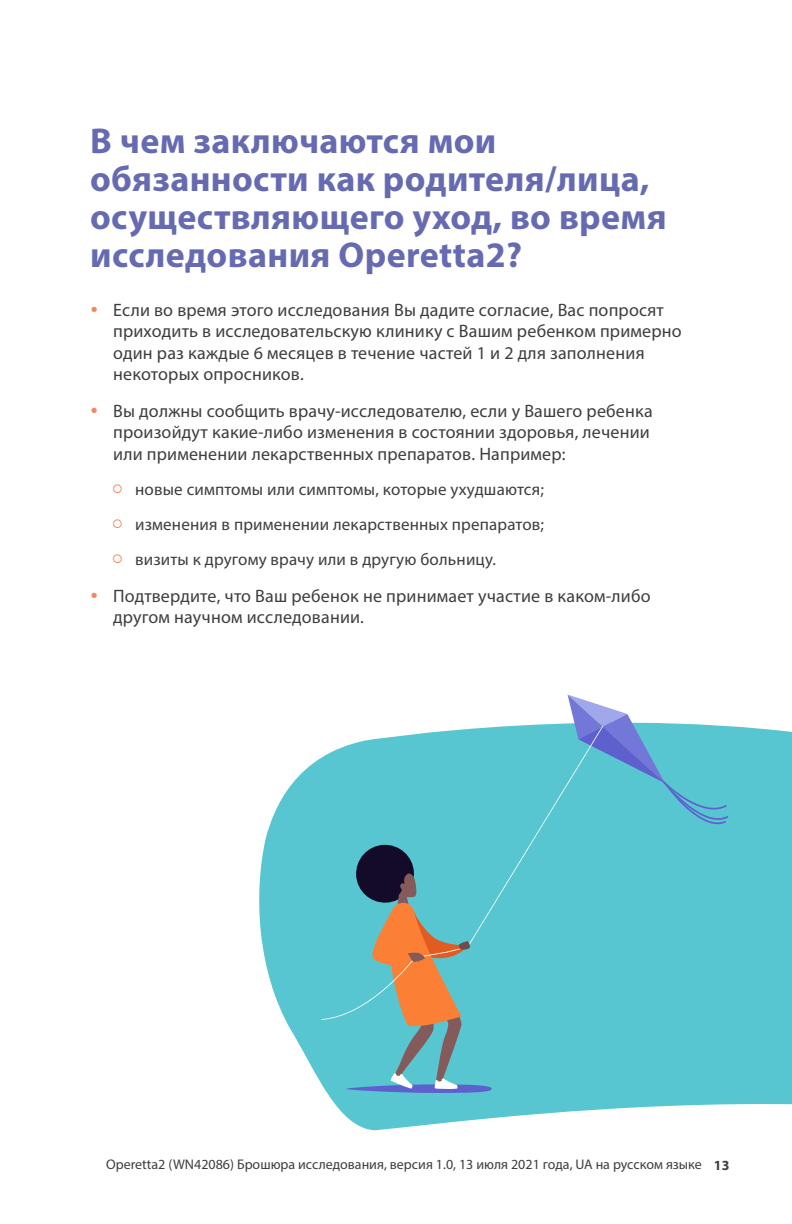
<style>
.page{position:relative;width:792px;height:1224px;background:#fff}
.page>*{position:absolute;margin:0;border:0;box-sizing:border-box;transform-origin:0 0}
.t1{font:700 36px/38px "Myriad Pro";letter-spacing:.01em;color:#666bb1}
.t2{font:18px/21.6px "Myriad Pro";letter-spacing:.01em;color:#3e3e3f}
.t3{font:17px/35.2px "Myriad Pro";letter-spacing:.01em;color:#3e3e3f;text-align:justify}
.t4{font:14px "Myriad Pro";color:#3e3e3f}
.s1{font-weight:700}
</style>
<div class="page">
<svg style="left:259px;top:723px;width:533px;height:407px;fill:#57c6d1"></svg>
<div style="left:321px;top:726px;width:282px;height:294px;background:#57c6d1"></div>
<svg style="left:568px;top:695px;width:160px;height:130px"></svg>
<svg style="left:343px;top:844px;width:149px;height:249px;background:#71a6a7"></svg>
<h1 class="t1" style="left:90px;top:121px;width:578px">В чем заключаются мои обязанности как родителя/лица, осуществляющего уход, во время исследования Operetta2?</h1>
<p class="t2" style="left:113px;top:298px;width:570px">Если во время этого исследования Вы дадите согласие, Вас попросят приходить в исследовательскую клинику с Вашим ребенком примерно один раз каждые 6 месяцев в течение частей 1 и 2 для заполнения некоторых опросников.</p>
<p class="t2" style="left:113px;top:400px;width:541px">Вы должны сообщить врачу-исследователю, если у Вашего ребенка произойдут какие-либо изменения в состоянии здоровья, лечении или применении лекарственных препаратов. Например:</p>
<p class="t3" style="left:135px;top:472px;width:410px">новые симптомы или симптомы, которые ухудшаются; изменения в применении лекарственных препаратов; визиты к другому врачу или в другую больницу.</p>
<p class="t2" style="left:113px;top:585px;width:539px">Подтвердите, что Ваш ребенок не принимает участие в каком-либо другом научном исследовании.</p>
<p class="t4" style="left:106px;top:1156px;width:625px">Operetta2 (WN42086) Брошюра исследования, версия 1.0, 13 июля 2021 года, UA на русском языке <span class="s1">13</span></p>
</div>
